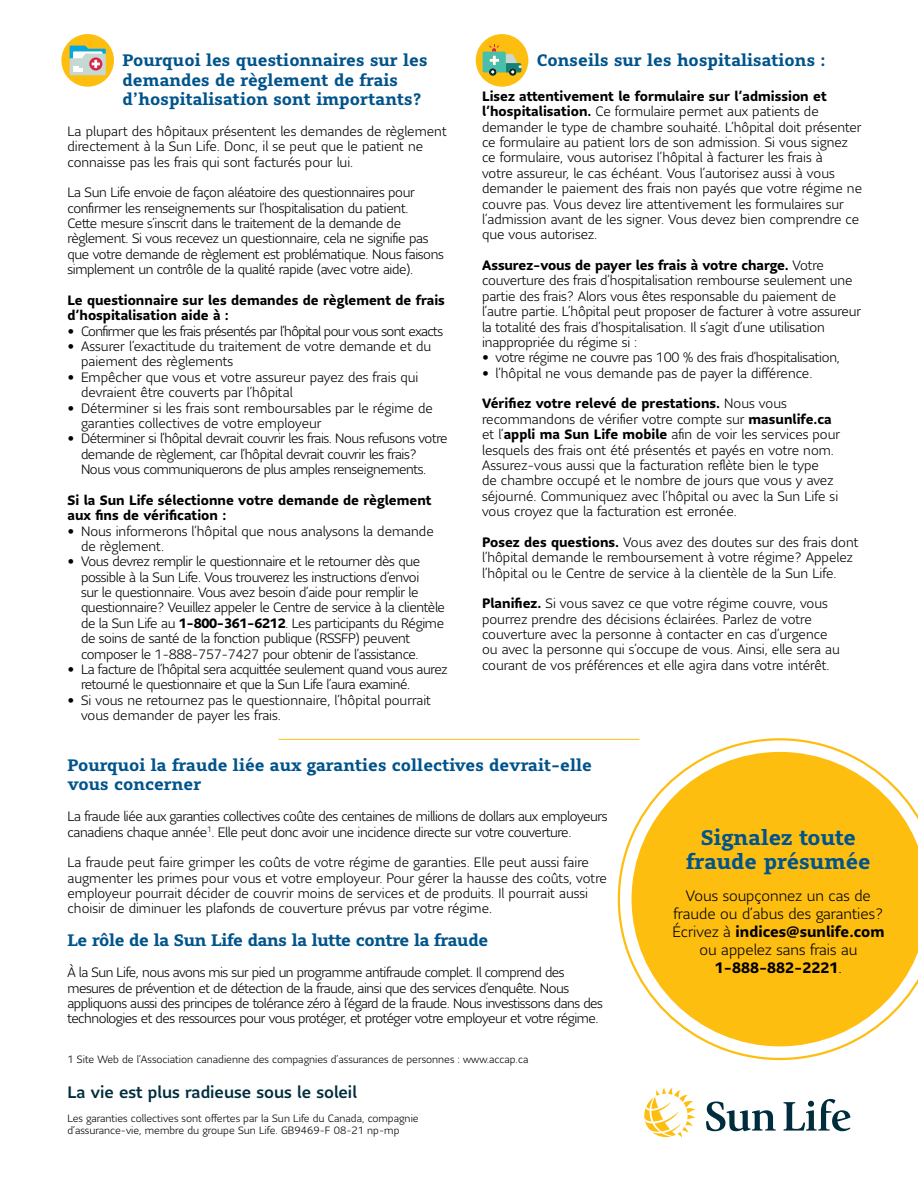
<style>
.page{position:relative;width:918px;height:1188px;background:#fff}
.page>*{position:absolute;margin:0;border:0;box-sizing:border-box;transform-origin:0 0}
.t1{font:700 21px/24px "Sun Life Serif";color:#00548b;text-align:center}
.t2{font:700 16.5px/19.5px "Sun Life Serif";color:#00548b}
.t3{font:700 16.5px "Sun Life Serif";letter-spacing:-.02em;color:#00548b}
.t4{font:500 16.5px "Sun Life Sans";color:#002d3d}
.t5{font:300 15px/18px "Sun Life Sans";color:#000;text-align:center}
.t6{font:300 13.5px/15.3px "Sun Life Sans";letter-spacing:-.01em;color:#000}
.t7{font:300 13.5px/15.3px "Sun Life Sans";letter-spacing:-.03em;color:#000}
.t8{font:300 13.5px/15.3px "Sun Life Sans";letter-spacing:-.035em;color:#000}
.t9{font:700 13.5px/15.3px "Sun Life Sans";color:#000}
.t10{font:300 13.5px "Sun Life Sans";letter-spacing:-.045em;color:#000}
.t11{font:300 10.5px/12px "Sun Life Sans";color:#000}
.s1{font-weight:700}
</style>
<div class="page">
<div style="left:61px;top:34px;width:53px;height:53px;background:#febe10;border-radius:50%"></div>
<svg style="left:70px;top:46px;width:36px;height:29px"></svg>
<div style="left:476px;top:34px;width:52px;height:53px;background:#febe10;border-radius:50%"></div>
<svg style="left:483px;top:44px;width:38px;height:32px"></svg>
<hr style="left:279px;top:739px;width:360px;height:1px;background:#febe10">
<svg style="left:618px;top:738px;width:228px;height:322px"></svg>
<svg style="left:632px;top:752px;width:286px;height:294px;fill:#febe10"></svg>
<svg style="left:706px;top:1102px;width:70px;height:29px"></svg>
<svg style="left:784px;top:1099px;width:66px;height:32px"></svg>
<svg style="left:644px;top:1088px;width:51px;height:50px"></svg>
<p class="t2" style="left:123px;top:50px;width:307px">Pourquoi les questionnaires sur les demandes de règlement de frais d’hospitalisation sont importants?</p>
<p class="t6" style="left:68px;top:123px;width:381px">La plupart des hôpitaux présentent les demandes de règlement directement à la Sun Life. Donc, il se peut que le patient ne connaisse pas les frais qui sont facturés pour lui.</p>
<p class="t6" style="left:68px;top:185px;width:378px">La Sun Life envoie de façon aléatoire des questionnaires pour confirmer les renseignements sur l’hospitalisation du patient.<br>Cette mesure s’inscrit dans le traitement de la demande de règlement. Si vous recevez un questionnaire, cela ne signifie pas que votre demande de règlement est problématique. Nous faisons simplement un contrôle de la qualité rapide (avec votre aide).</p>
<p class="t9" style="left:68px;top:292px;width:379px">Le questionnaire sur les demandes de règlement de frais d’hospitalisation aide à :</p>
<p class="t10" style="left:68px;top:322px;width:377px">• Confirmer que les frais présentés par l’hôpital pour vous sont exacts</p>
<p class="t6" style="left:81px;top:338px;width:352px;text-indent:-14px">• Assurer l’exactitude du traitement de votre demande et du paiement des règlements</p>
<p class="t6" style="left:81px;top:369px;width:339px;text-indent:-14px">• Empêcher que vous et votre assureur payez des frais qui devraient être couverts par l’hôpital</p>
<p class="t6" style="left:81px;top:400px;width:353px;text-indent:-14px">• Déterminer si les frais sont remboursables par le régime de garanties collectives de votre employeur</p>
<p class="t7" style="left:81px;top:431px;width:368px;text-indent:-14px">• Déterminer si l’hôpital devrait couvrir les frais. Nous refusons votre demande de règlement, car l’hôpital devrait couvrir les frais?<br>Nous vous communiquerons de plus amples renseignements.</p>
<p class="t9" style="left:68px;top:492px;width:366px">Si la Sun Life sélectionne votre demande de règlement aux fins de vérification :</p>
<p class="t6" style="left:81px;top:523px;width:354px;text-indent:-14px">• Nous informerons l’hôpital que nous analysons la demande de règlement.</p>
<p class="t6" style="left:81px;top:554px;width:366px;text-indent:-14px">• Vous devrez remplir le questionnaire et le retourner dès que possible à la Sun Life. Vous trouverez les instructions d’envoi<br>sur le questionnaire. Vous avez besoin d’aide pour remplir le questionnaire? Veuillez appeler le Centre de service à la clientèle de la Sun Life au <span class="s1">1-800-361-6212</span>. Les participants du Régime de soins de santé de la fonction publique (RSSFP) peuvent composer le 1-888-757-7427 pour obtenir de l’assistance.</p>
<p class="t7" style="left:81px;top:661px;width:368px;text-indent:-14px">• La facture de l’hôpital sera acquittée seulement quand vous aurez retourné le questionnaire et que la Sun Life l’aura examiné.</p>
<p class="t6" style="left:81px;top:692px;width:352px;text-indent:-14px">• Si vous ne retournez pas le questionnaire, l’hôpital pourrait vous demander de payer les frais.</p>
<p class="t2" style="left:537px;top:50px;width:290px">Conseils sur les hospitalisations :</p>
<p class="t6" style="left:482px;top:88px;width:382px"><span class="s1">Lisez attentivement le formulaire sur l’admission et l’hospitalisation.</span> Ce formulaire permet aux patients de demander le type de chambre souhaité. L’hôpital doit présenter ce formulaire au patient lors de son admission. Si vous signez ce formulaire, vous autorisez l’hôpital à facturer les frais à<br>votre assureur, le cas échéant. Vous l’autorisez aussi à vous demander le paiement des frais non payés que votre régime ne couvre pas. Vous devez lire attentivement les formulaires sur l’admission avant de les signer. Vous devez bien comprendre ce que vous autorisez.</p>
<p class="t6" style="left:482px;top:257px;width:381px"><span class="s1">Assurez-vous de payer les frais à votre charge.</span> Votre couverture des frais d’hospitalisation rembourse seulement une partie des frais? Alors vous êtes responsable du paiement de l’autre partie. L’hôpital peut proposer de facturer à votre assureur la totalité des frais d’hospitalisation. Il s’agit d’une utilisation inappropriée du régime si :</p>
<p class="t6" style="left:482px;top:350px;width:359px">• votre régime ne couvre pas 100 % des frais d’hospitalisation,</p>
<p class="t6" style="left:482px;top:365px;width:332px">• l’hôpital ne vous demande pas de payer la différence.</p>
<p class="t6" style="left:482px;top:396px;width:360px"><span class="s1">Vérifiez votre relevé de prestations.</span> Nous vous recommandons de vérifier votre compte sur <span class="s1">masunlife.ca </span>et l’<span class="s1">appli ma Sun Life mobile</span> afin de voir les services pour lesquels des frais ont été présentés et payés en votre nom.<br>Assurez-vous aussi que la facturation reflète bien le type<br>de chambre occupé et le nombre de jours que vous y avez séjourné. Communiquez avec l’hôpital ou avec la Sun Life si vous croyez que la facturation est erronée.</p>
<p class="t6" style="left:482px;top:534px;width:378px"><span class="s1">Posez des questions.</span> Vous avez des doutes sur des frais dont l’hôpital demande le remboursement à votre régime? Appelez l’hôpital ou le Centre de service à la clientèle de la Sun Life.</p>
<p class="t6" style="left:482px;top:596px;width:359px"><span class="s1">Planifiez.</span> Si vous savez ce que votre régime couvre, vous pourrez prendre des décisions éclairées. Parlez de votre couverture avec la personne à contacter en cas d’urgence ou avec la personne qui s’occupe de vous. Ainsi, elle sera au courant de vos préférences et elle agira dans votre intérêt.</p>
<p class="t2" style="left:68px;top:755px;width:526px">Pourquoi la fraude liée aux garanties collectives devrait-elle vous concerner</p>
<p class="t7" style="left:68px;top:808px;width:541px">La fraude liée aux garanties collectives coûte des centaines de millions de dollars aux employeurs canadiens chaque année<sup>1</sup>. Elle peut donc avoir une incidence directe sur votre couverture.</p>
<p class="t6" style="left:68px;top:855px;width:541px">La fraude peut faire grimper les coûts de votre régime de garanties. Elle peut aussi faire augmenter les primes pour vous et votre employeur. Pour gérer la hausse des coûts, votre employeur pourrait décider de couvrir moins de services et de produits. Il pourrait aussi choisir de diminuer les plafonds de couverture prévus par votre régime.</p>
<p class="t3" style="left:68px;top:929px;width:422px">Le rôle de la Sun Life dans la lutte contre la fraude</p>
<p class="t8" style="left:68px;top:964px;width:537px">À la Sun Life, nous avons mis sur pied un programme antifraude complet. Il comprend des mesures de prévention et de détection de la fraude, ainsi que des services d’enquête. Nous appliquons aussi des principes de tolérance zéro à l’égard de la fraude. Nous investissons dans des technologies et des ressources pour vous protéger, et protéger votre employeur et votre régime.</p>
<p class="t11" style="left:68px;top:1053px;width:462px">1 Site Web de l’Association canadienne des compagnies d’assurances de personnes : www.accap.ca</p>
<p class="t4" style="left:68px;top:1081px;width:291px">La vie est plus radieuse sous le soleil</p>
<p class="t11" style="left:68px;top:1112px;width:353px">Les garanties collectives sont offertes par la Sun Life du Canada, compagnie d’assurance-vie, membre du groupe Sun Life. GB9469-F 08-21 np-mp</p>
<h1 class="t1" style="left:686px;top:826px;width:186px">Signalez toute fraude présumée</h1>
<p class="t5" style="left:672px;top:886px;width:214px">Vous soupçonnez un cas de fraude ou d’abus des garanties?<br>Écrivez à <span class="s1">indices@sunlife.com </span>ou appelez sans frais au<br><span class="s1">1-888-882-2221</span>.</p>
</div>
